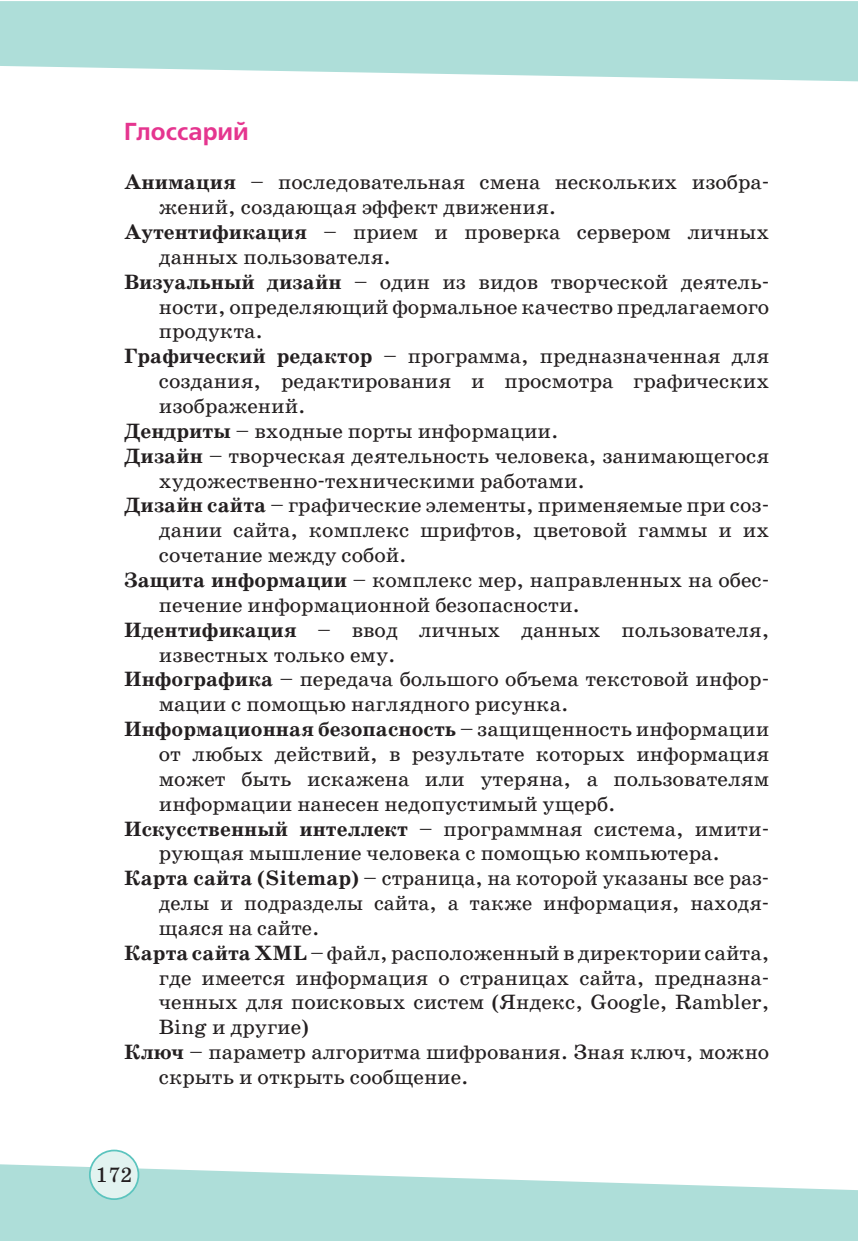
<style>
.page{position:relative;width:858px;height:1241px;background:#fff}
.page>*{position:absolute;margin:0;border:0;box-sizing:border-box;transform-origin:0 0}
.t1{font:700 24.5px "DS Free Set";color:#e5358f}
.t2{font:21px "MM Mekteptik";color:#231f20}
.t3{font:700 21px "MM Mekteptik";color:#231f20}
.s1{font-weight:700}
.s2{font-weight:400}
</style>
<div class="page">
<svg style="left:0;top:1164px;width:858px;height:77px;fill:#aeded9"></svg>
<svg style="left:0;top:1px;width:858px;height:80px;background:#b5e1dc"></svg>
<div style="left:90px;top:1150px;width:48px;height:49px;background:#e2f3f0;border-radius:50%"></div>
<div style="left:89px;top:1149px;width:50px;height:51px;border:2px solid #5bc4be;border-radius:50%"></div>
<p class="t1" style="left:124px;top:122px;width:126px">Глоссарий</p>
<p class="t2" style="left:124px;top:174px;width:646px"><span class="s1">Анимация</span> – последовательная смена нескольких изобра-</p>
<p class="t2" style="left:159px;top:199px;width:399px">жений, создающая эффект движения.</p>
<p class="t2" style="left:124px;top:224px;width:646px"><span class="s1">Аутентификация</span> – прием и проверка сервером личных</p>
<p class="t2" style="left:159px;top:248px;width:234px">данных пользователя.</p>
<p class="t2" style="left:124px;top:273px;width:646px"><span class="s1">Визуальный дизайн</span> – один из видов творческой деятель-</p>
<p class="t2" style="left:159px;top:298px;width:612px">ности, определяющий формальное качество предлагаемого</p>
<p class="t2" style="left:159px;top:323px;width:106px">продукта.</p>
<p class="t2" style="left:124px;top:348px;width:646px"><span class="s1">Графический редактор</span> – программа, предназначенная для</p>
<p class="t2" style="left:159px;top:373px;width:612px">создания, редактирования и просмотра графических</p>
<p class="t2" style="left:159px;top:398px;width:148px">изображений.</p>
<p class="t2" style="left:124px;top:422px;width:436px"><span class="s1">Дендриты</span> – входные порты информации.</p>
<p class="t2" style="left:124px;top:447px;width:646px"><span class="s1">Дизайн</span> – творческая деятельность человека, занимаю щегося</p>
<p class="t2" style="left:159px;top:472px;width:428px">художественно-техническими работами.</p>
<p class="t2" style="left:124px;top:497px;width:646px"><span class="s1">Дизайн сайта</span> – графические элементы, применяемые при соз-</p>
<p class="t2" style="left:159px;top:522px;width:612px">дании сайта, комплекс шрифтов, цветовой гаммы и их</p>
<p class="t2" style="left:159px;top:547px;width:249px">сочетание между собой.</p>
<p class="t2" style="left:124px;top:572px;width:646px"><span class="s1">Защита информации</span> – комплекс мер, направленных на обес-</p>
<p class="t2" style="left:159px;top:596px;width:423px">печение информационной безопасности.</p>
<p class="t2" style="left:124px;top:621px;width:646px"><span class="s1">Идентификация</span> – ввод личных данных пользователя,</p>
<p class="t2" style="left:159px;top:646px;width:238px">известных только ему.</p>
<p class="t2" style="left:124px;top:671px;width:646px"><span class="s1">Инфографика</span> – передача большого объема текстовой инфор-</p>
<p class="t2" style="left:159px;top:696px;width:411px">мации с помощью наглядного рисунка.</p>
<p class="t3" style="left:124px;top:720px;width:646px">Информационная безопасность <span class="s2">– защищенность информации</span></p>
<p class="t2" style="left:159px;top:745px;width:612px">от любых действий, в результате которых информация</p>
<p class="t2" style="left:159px;top:770px;width:612px">может быть искажена или утеряна, а пользователям</p>
<p class="t2" style="left:159px;top:795px;width:458px">информации нанесен недопустимый ущерб.</p>
<p class="t2" style="left:124px;top:820px;width:646px"><span class="s1">Искусственный интеллект</span> – программная система, имити-</p>
<p class="t2" style="left:159px;top:845px;width:562px">рующая мышление человека с помощью компьютера.</p>
<p class="t2" style="left:124px;top:870px;width:646px"><span class="s1">Карта сайта (Sitemap)</span> – страница, на которой указаны все раз-</p>
<p class="t2" style="left:159px;top:895px;width:612px">делы и подразделы сайта, а также информация, находя-</p>
<p class="t2" style="left:159px;top:919px;width:162px">щаяся на сайте.</p>
<p class="t2" style="left:124px;top:944px;width:646px"><span class="s1">Карта сайта XML</span> – файл, расположенный в директории сайта,</p>
<p class="t2" style="left:159px;top:969px;width:612px">где имеется информация о страницах сайта, предназна-</p>
<p class="t2" style="left:159px;top:994px;width:612px">ченных для поисковых систем (Яндекс, Google, Rambler,</p>
<p class="t2" style="left:159px;top:1019px;width:151px">Bing и другие)</p>
<p class="t2" style="left:124px;top:1044px;width:646px"><span class="s1">Ключ</span> – параметр алгоритма шифрования. Зная ключ, можно</p>
<p class="t2" style="left:159px;top:1068px;width:311px">скрыть и открыть сообщение.</p>
<p class="t2" style="left:96px;top:1166px;width:38px">172</p>
</div>
